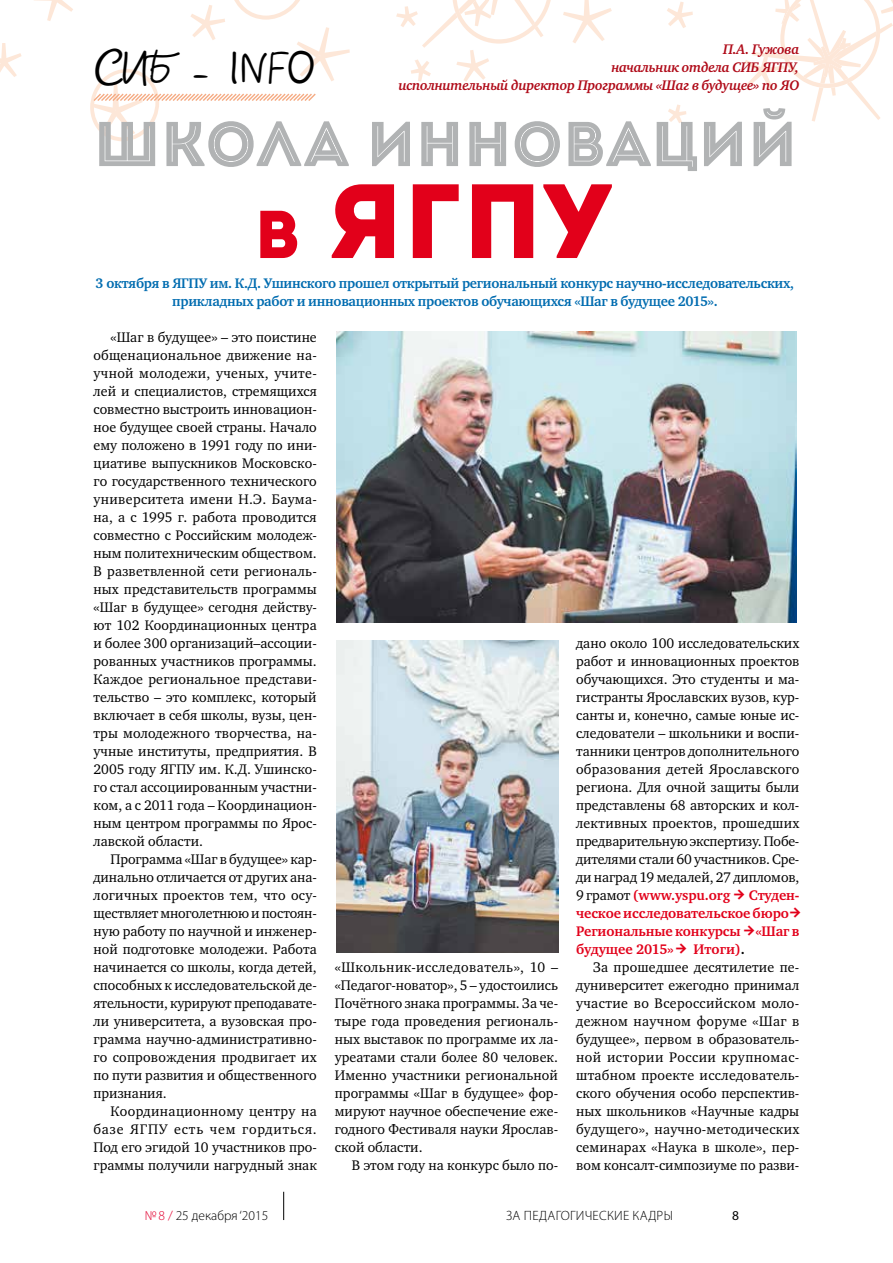
<style>
.page{position:relative;width:893px;height:1263px;background:#fff}
.page>*{position:absolute;margin:0;border:0;box-sizing:border-box;transform-origin:0 0}
.t1{font:105.3px "Intro";color:#e2001a}
.t2{font:63px "Intro Inline";color:#b1b3b4}
.t3{font:38.55px "Veles";color:#000}
.t4{font:14.25px/18px "Charter ITC";color:#000;text-align:justify}
.t5{font:700 14.25px/18px "Charter ITC";letter-spacing:-.02em;color:#006cb0;text-align:center}
.t6{font:italic 700 14.25px/18px "Charter ITC";letter-spacing:-.02em;color:#af0917;text-align:right}
.t7{font:300 13.5px "Myriad Pro";letter-spacing:.02em;color:#000}
.t8{font:300 13.5px "Myriad Pro";color:#000}
.t9{font:13.5px "Myriad Pro";color:#000}
.s1{font-size:67.5px}
.s2{font-weight:700;color:#e2001a}
.s3{font-family:"Elektra Mono Pro";font-weight:700;font-size:15px;color:#e2001a}
.s4{font-weight:700}
.s5{color:#e20030}
</style>
<div class="page">
<svg style="left:283px;top:1192px;width:1px;height:28px"></svg>
<svg style="left:0;top:43px;width:22px;height:34px"></svg>
<svg style="left:667px;top:2px;width:26px;height:26px"></svg>
<svg style="left:668px;top:104px;width:18px;height:19px"></svg>
<svg style="left:34px;top:0;width:39px;height:21px"></svg>
<svg style="left:396px;top:0;width:216px;height:82px"></svg>
<svg style="left:744px;top:0;width:149px;height:122px"></svg>
<svg style="left:90px;top:0;width:260px;height:141px"></svg>
<img style="left:336px;top:332px;width:460px;height:291px">
<img style="left:336px;top:641px;width:222px;height:311px">
<h3 class="t3" style="left:94px;top:47px;width:224px">СИБ – INFO</h3>
<p class="t6" style="left:398px;top:40px;width:403px">П.А. Гужова<br>начальник отдела СИБ ЯГПУ,<br>исполнительный директор Программы «Шаг в будущее» по ЯО</p>
<h2 class="t2" style="left:94px;top:106px;width:705px">ШКОЛА ИННОВАЦИЙ</h2>
<h1 class="t1" style="left:254px;top:158px;width:360px"><span class="s1">в</span> ЯГПУ</h1>
<p class="t5" style="left:96px;top:274px;width:700px">3 октября в ЯГПУ им. К.Д. Ушинского прошел открытый региональный конкурс научно-исследовательских, прикладных работ и инновационных проектов обучающихся «Шаг в будущее 2015».</p>
<p class="t4" style="left:94px;top:328px;width:225px;text-indent:17px">«Шаг в будущее» – это поистине общенациональное движение на&shy;учной молодежи, ученых, учите&shy;лей и специалистов, стремящихся совместно выстроить инновацион&shy;ное будущее своей страны. Начало ему положено в 1991 году по ини&shy;циативе выпускников Московско&shy;го государственного технического университета имени Н.Э. Баума&shy;на, а с 1995 г. работа проводится совместно с Российским молодеж&shy;ным политехническим обществом.<br>В разветвленной сети региональ&shy;ных представительств программы «Шаг в будущее» сегодня действу&shy;ют 102 Координационных центра и более 300 организаций–ассоции&shy;рованных участников программы.<br>Каждое региональное представи&shy;тельство – это комплекс, который включает в себя школы, вузы, цен&shy;тры молодежного творчества, на&shy;учные институты, предприятия. В 2005 году ЯГПУ им. К.Д. Ушинско&shy;го стал ассоциированным участни&shy;ком, а с 2011 года – Координацион&shy;ным центром программы по Ярос&shy;лавской области.</p>
<p class="t4" style="left:94px;top:850px;width:225px;text-indent:17px">Программа «Шаг в будущее» кар&shy;динально отличается от других ана&shy;логичных проектов тем, что осу&shy;ществляет многолетнюю и постоян&shy;ную работу по научной и инженер&shy;ной подготовке молодежи. Работа начинается со школы, когда детей, способных к исследовательской де&shy;ятельности, курируют преподавате&shy;ли университета, а вузовская про&shy;грамма научно-административно&shy;го сопровождения продвигает их по пути развития и общественного признания.</p>
<p class="t4" style="left:94px;top:1102px;width:225px;text-indent:17px">Координационному центру на базе ЯГПУ есть чем гордиться.<br>Под его эгидой 10 участников про&shy;граммы получили нагрудный знак</p>
<p class="t4" style="left:576px;top:634px;width:225px">дано около 100 исследовательских работ и инновационных проектов обучающихся. Это студенты и ма&shy;гистранты Ярославских вузов, кур&shy;санты и, конечно, самые юные ис&shy;следователи – школьники и воспи&shy;танники центров дополнительного образования детей Ярославского региона. Для очной защиты были представлены 68 авторских и кол&shy;лективных проектов, прошедших предварительную экспертизу. Побе&shy;дителями стали 60 участников. Сре&shy;ди наград 19 медалей, 27 дипломов, 9 грамот <span class="s2">(www.yspu.org</span> <span class="s3">→</span> <span class="s2">Студен&shy;ческое исследовательское бюро</span> <span class="s3">→ </span><span class="s2">Региональные конкурсы</span> <span class="s3">→</span><span class="s2">«Шаг в будущее 2015»</span> <span class="s3">→</span> <span class="s2">Итоги)</span><span class="s4">.</span></p>
<p class="t4" style="left:576px;top:958px;width:225px;text-indent:17px">За прошедшее десятилетие пе&shy;дуниверситет ежегодно принимал участие во Всероссийском моло&shy;дежном научном форуме «Шаг в будущее», первом в образователь&shy;ной истории России крупномас&shy;штабном проекте исследователь&shy;ского обучения особо перспектив&shy;ных школьников «Научные кадры будущего», научно-методических семинарах «Наука в школе», пер&shy;вом консалт-симпозиуме по разви-</p>
<p class="t4" style="left:335px;top:958px;width:225px">«Школьник-исследователь», 10 – «Педагог-новатор», 5 – удостоились Почётного знака программы. За че&shy;тыре года проведения региональ&shy;ных выставок по программе их ла&shy;уреатами стали более 80 человек.<br>Именно участники региональной программы «Шаг в будущее» фор&shy;мируют научное обеспечение еже&shy;годного Фестиваля науки Ярослав&shy;ской области.</p>
<p class="t4" style="left:352px;top:1156px;width:208px">В этом году на конкурс было по-</p>
<p class="t8" style="left:145px;top:1208px;width:125px"><span class="s5">№8 /</span> 25 декабря ‘2015</p>
<p class="t7" style="left:506px;top:1208px;width:168px">ЗА ПЕДАГОГИЧЕСКИЕ КАДРЫ</p>
<p class="t9" style="left:732px;top:1207px;width:8px">8</p>
</div>
